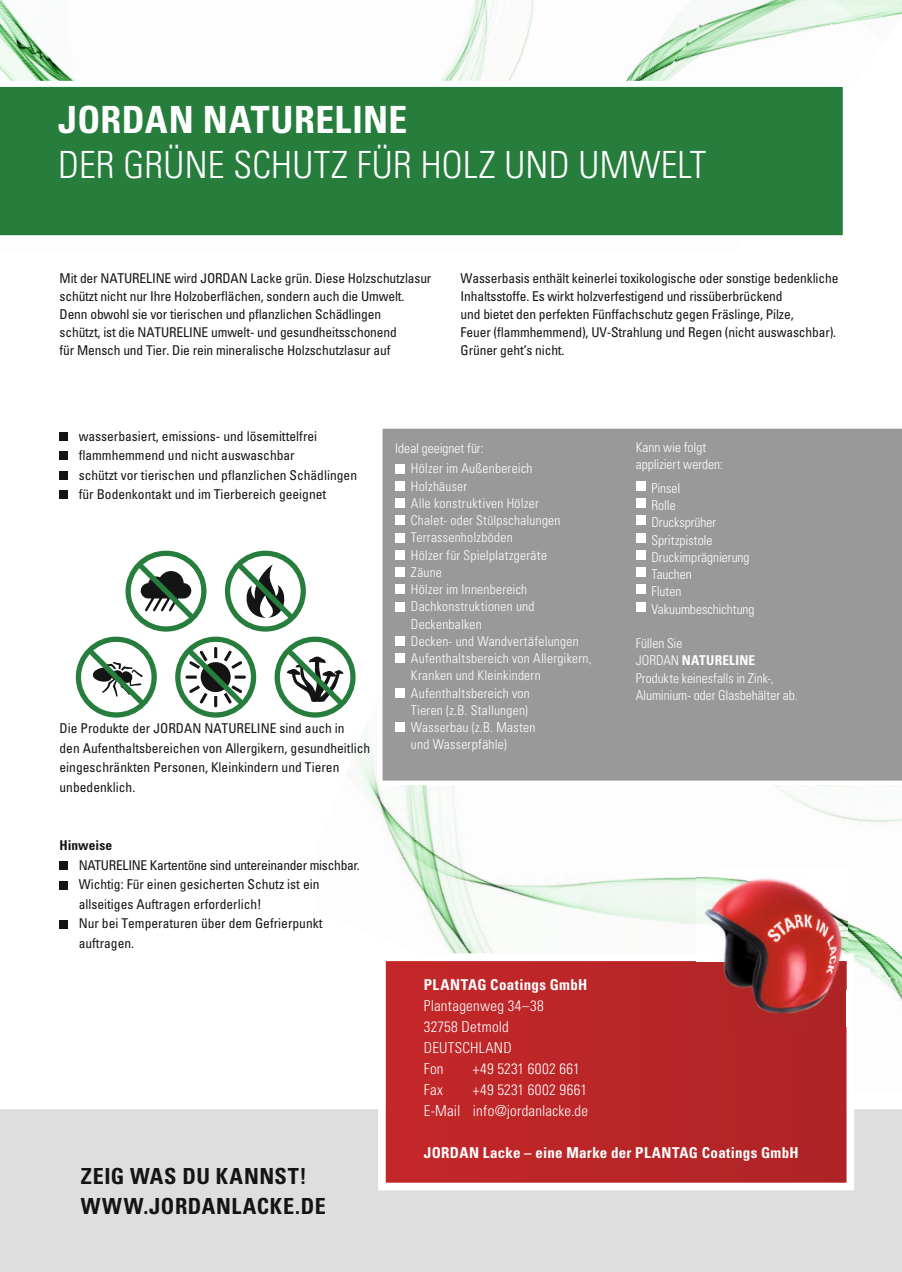
<style>
.page{position:relative;width:902px;height:1272px;background:#fff}
.page>*{position:absolute;margin:0;border:0;box-sizing:border-box;transform-origin:0 0}
.t1{font:300 condensed 37.5px "Univers";letter-spacing:.005em;color:#fff}
.t2{font:700 condensed 37.5px "Univers";letter-spacing:.01em;color:#fff}
.t3{font:700 condensed 22.2px/29.5px "Univers";letter-spacing:.025em;color:#131413}
.t4{font:300 condensed 15px/21px "Univers";letter-spacing:.015em;color:#fff}
.t5{font:700 condensed 15px "Univers";letter-spacing:.025em;color:#fff}
.t6{font:condensed 13.5px/19.5px "Univers";letter-spacing:-.01em;color:#131413}
.t7{font:300 condensed 13.5px/17.2px "Univers";letter-spacing:.015em;color:#fff}
.t8{font:300 condensed 13.5px/17.2px "Univers";letter-spacing:-.005em;color:#fff}
.t9{font:700 condensed 13.5px "Univers";color:#131413}
.s1{font-weight:700}
</style>
<div class="page">
<img style="left:318px;top:664px;width:240px;height:289px">
<img style="left:558px;top:877px;width:138px;height:48px">
<img style="left:774px;top:785px;width:127px;height:38px">
<img style="left:847px;top:920px;width:54px;height:42px">
<img style="left:856px;top:962px;width:45px;height:38px">
<img style="left:0;top:0;width:65px;height:81px">
<img style="left:441px;top:12px;width:32px;height:69px">
<img style="left:473px;top:0;width:61px;height:81px">
<img style="left:626px;top:29px;width:43px;height:52px">
<img style="left:669px;top:0;width:232px;height:79px">
<img style="left:812px;top:0;width:36px;height:17px">
<div style="left:60px;top:432px;width:8px;height:8px;background:#131413"></div>
<div style="left:60px;top:451px;width:8px;height:9px;background:#131413"></div>
<div style="left:60px;top:471px;width:8px;height:8px;background:#131413"></div>
<div style="left:60px;top:490px;width:8px;height:9px;background:#131413"></div>
<div style="left:60px;top:861px;width:8px;height:8px;background:#131413"></div>
<div style="left:60px;top:880px;width:8px;height:9px;background:#131413"></div>
<div style="left:60px;top:919px;width:8px;height:9px;background:#131413"></div>
<div style="left:0;top:1109px;width:901px;height:162px;background:#dededf"></div>
<div style="left:0;top:86px;width:843px;height:150px;background:#267d3c"></div>
<div style="left:378px;top:428px;width:523px;height:357px;background:#999"></div>
<div style="left:225px;top:550px;width:81px;height:81px;border:5px solid #267d3c;border-radius:50%"></div>
<svg style="left:231px;top:556px;width:68px;height:69px"></svg>
<div style="left:274px;top:636px;width:81px;height:81px;border:5px solid #267d3c;border-radius:50%"></div>
<svg style="left:280px;top:642px;width:69px;height:68px"></svg>
<div style="left:76px;top:636px;width:81px;height:81px;border:5px solid #267d3c;border-radius:50%"></div>
<svg style="left:82px;top:642px;width:68px;height:68px"></svg>
<div style="left:125px;top:550px;width:81px;height:81px;border:5px solid #267d3c;border-radius:50%"></div>
<svg style="left:131px;top:556px;width:69px;height:69px"></svg>
<div style="left:175px;top:636px;width:81px;height:81px;border:5px solid #267d3c;border-radius:50%"></div>
<svg style="left:181px;top:642px;width:68px;height:68px"></svg>
<svg style="left:378px;top:953px;width:476px;height:237px;background:#c13b3d"></svg>
<img style="left:696px;top:876px;width:151px;height:77px">
<img style="left:696px;top:961px;width:150px;height:65px">
<img style="left:696px;top:953px;width:100px;height:8px">
<img style="left:796px;top:953px;width:51px;height:37px">
<img style="left:846px;top:990px;width:1px;height:36px">
<h1 class="t2" style="left:58px;top:97px;width:350px">JORDAN NATURELINE</h1>
<h1 class="t1" style="left:58px;top:142px;width:649px">DER GRÜNE SCHUTZ FÜR HOLZ UND UMWELT</h1>
<p class="t6" style="left:60px;top:269px;width:373px;line-height:18px">Mit der NATURELINE wird JORDAN Lacke grün. Diese Holzschutzlasur schützt nicht nur Ihre Holzoberflächen, sondern auch die Umwelt.<br>Denn obwohl sie vor tierischen und pflanzlichen Schädlingen<br>schützt, ist die NATURELINE umwelt- und gesundheitsschonend<br>für Mensch und Tier. Die rein mineralische Holzschutzlasur auf</p>
<p class="t6" style="left:460px;top:269px;width:379px;line-height:18px">Wasserbasis enthält keinerlei toxikologische oder sonstige bedenkliche Inhaltsstoffe. Es wirkt holzverfestigend und rissüberbrückend<br>und bietet den perfekten Fünffachschutz gegen Fräslinge, Pilze,<br>Feuer (flammhemmend), UV-Strahlung und Regen (nicht auswaschbar).<br>Grüner geht’s nicht.</p>
<p class="t6" style="left:79px;top:425px;width:280px">wasserbasiert, emissions- und lösemittelfrei flammhemmend und nicht auswaschbar<br>schützt vor tierischen und pflanzlichen Schädlingen für Bodenkontakt und im Tierbereich geeignet</p>
<p class="t6" style="left:60px;top:718px;width:312px">Die Produkte der JORDAN NATURELINE sind auch in<br>den Aufenthaltsbereichen von Allergikern, gesundheitlich eingeschränkten Personen, Kleinkindern und Tieren unbedenklich.</p>
<p class="t9" style="left:60px;top:837px;width:54px">Hinweise</p>
<p class="t6" style="left:79px;top:854px;width:283px">NATURELINE Kartentöne sind untereinander mischbar.<br>Wichtig: Für einen gesicherten Schutz ist ein allseitiges Auftragen erforderlich!<br>Nur bei Temperaturen über dem Gefrierpunkt auftragen.</p>
<h2 class="t3" style="left:81px;top:1160px;width:246px">ZEIG WAS DU KANNST!<br>WWW.JORDANLACKE.DE</h2>
<p class="t7" style="left:411px;top:438px;width:123px;line-height:20.2px;text-indent:-16px">Ideal geeignet für:<br>Hölzer im Außenbereich</p>
<p class="t7" style="left:411px;top:477px;width:182px">Holzhäuser<br>Alle konstruktiven Hölzer<br>Chalet- oder Stülpschalungen<br>Terrassenholzböden<br>Hölzer für Spielplatzgeräte<br>Zäune<br>Hölzer im Innenbereich<br>Dachkonstruktionen und<br>Deckenbalken<br>Decken- und Wandvertäfelungen<br>Aufenthaltsbereich von Allergikern,<br>Kranken und Kleinkindern<br>Aufenthaltsbereich von<br>Tieren (z.B. Stallungen)<br>Wasserbau (z.B. Masten<br>und Wasserpfähle)</p>
<p class="t8" style="left:635px;top:438px;width:89px">Kann wie folgt appliziert werden:</p>
<p class="t7" style="left:651px;top:479px;width:105px">Pinsel<br>Rolle<br>Drucksprüher<br>Spritzpistole<br>Druckimprägnierung<br>Tauchen<br>Fluten<br>Vakuumbeschichtung</p>
<p class="t8" style="left:635px;top:634px;width:163px">Füllen Sie<br>JORDAN <span class="s1">NATURELINE<br></span>Produkte keinesfalls in Zink-,<br>Aluminium- oder Glasbehälter ab.</p>
<p class="t5" style="left:424px;top:975px;width:165px">PLANTAG Coatings GmbH</p>
<p class="t4" style="left:424px;top:994px;width:121px">Plantagenweg 34–38<br>32758 Detmold<br>DEUTSCHLAND<br>Fon</p>
<p class="t4" style="left:473px;top:1057px;width:108px">+49 5231 6002 661</p>
<p class="t4" style="left:424px;top:1078px;width:21px">Fax</p>
<p class="t4" style="left:424px;top:1078px;width:166px;text-align:right">+49 5231 6002 9661<br>E-Mail info@jordanlacke.de</p>
<p class="t5" style="left:424px;top:1143px;width:376px">JORDAN Lacke – eine Marke der PLANTAG Coatings GmbH</p>
</div>
